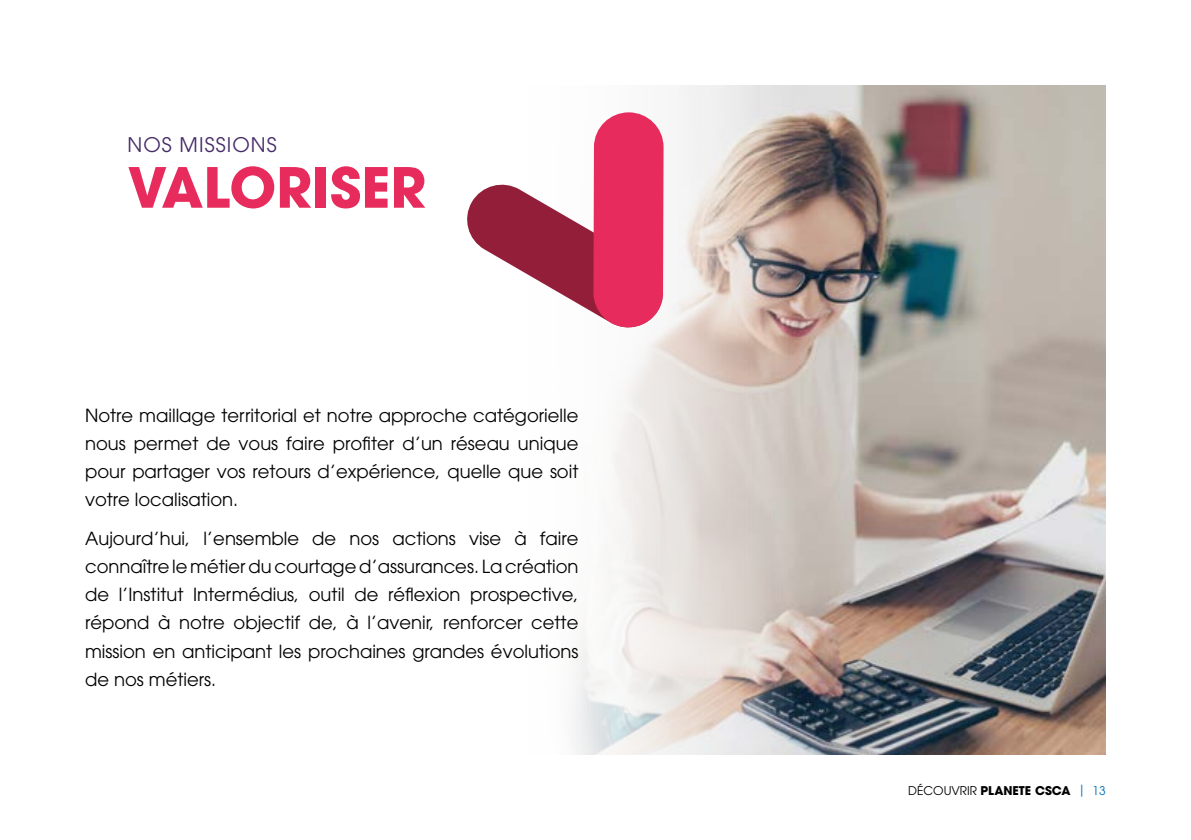
<style>
.page{position:relative;width:1191px;height:840px;background:#fff}
.page>*{position:absolute;margin:0;border:0;box-sizing:border-box;transform-origin:0 0}
.t1{font:700 55px "ITC Avant Garde Pro";color:#e72c5d}
.t2{font:20px "ITC Avant Garde Pro";letter-spacing:.055em;color:#452b67}
.t3{font:18px/28px "ITC Avant Garde Pro";color:#000;text-align:justify}
.t4{font:700 12px "ITC Avant Garde Pro";color:#000}
.s1{font-weight:400}
.s2{font-weight:400;color:#006cb6}
</style>
<div class="page">
<img style="left:574px;top:85px;width:532px;height:669px">
<svg style="left:467px;top:180px;width:201px;height:152px"></svg>
<div style="left:593px;top:112px;width:70px;height:215px;background:#e72c5d;border-radius:35px"></div>
<p class="t2" style="left:127px;top:132px;width:151px">NOS MISSIONS</p>
<h1 class="t1" style="left:127px;top:150px;width:300px">VALORISER</h1>
<p class="t3" style="left:85px;top:401px;width:495px">Notre maillage territorial et notre approche catégorielle nous permet de vous faire profiter d’un réseau unique pour partager vos retours d’expérience, quelle que soit votre localisation.</p>
<p class="t3" style="left:85px;top:524px;width:495px">Aujourd’hui, l’ensemble de nos actions vise à faire connaître le métier du courtage d’assurances. La création de l’Institut Intermédius, outil de réflexion prospective, répond à notre objectif de, à l’avenir, renforcer cette mission en anticipant les prochaines grandes évolutions de nos métiers.</p>
<p class="t4" style="left:908px;top:781px;width:199px"><span class="s1">DÉCOUVRIR</span> PLANETE CSCA <span class="s2">| 13</span></p>
</div>
